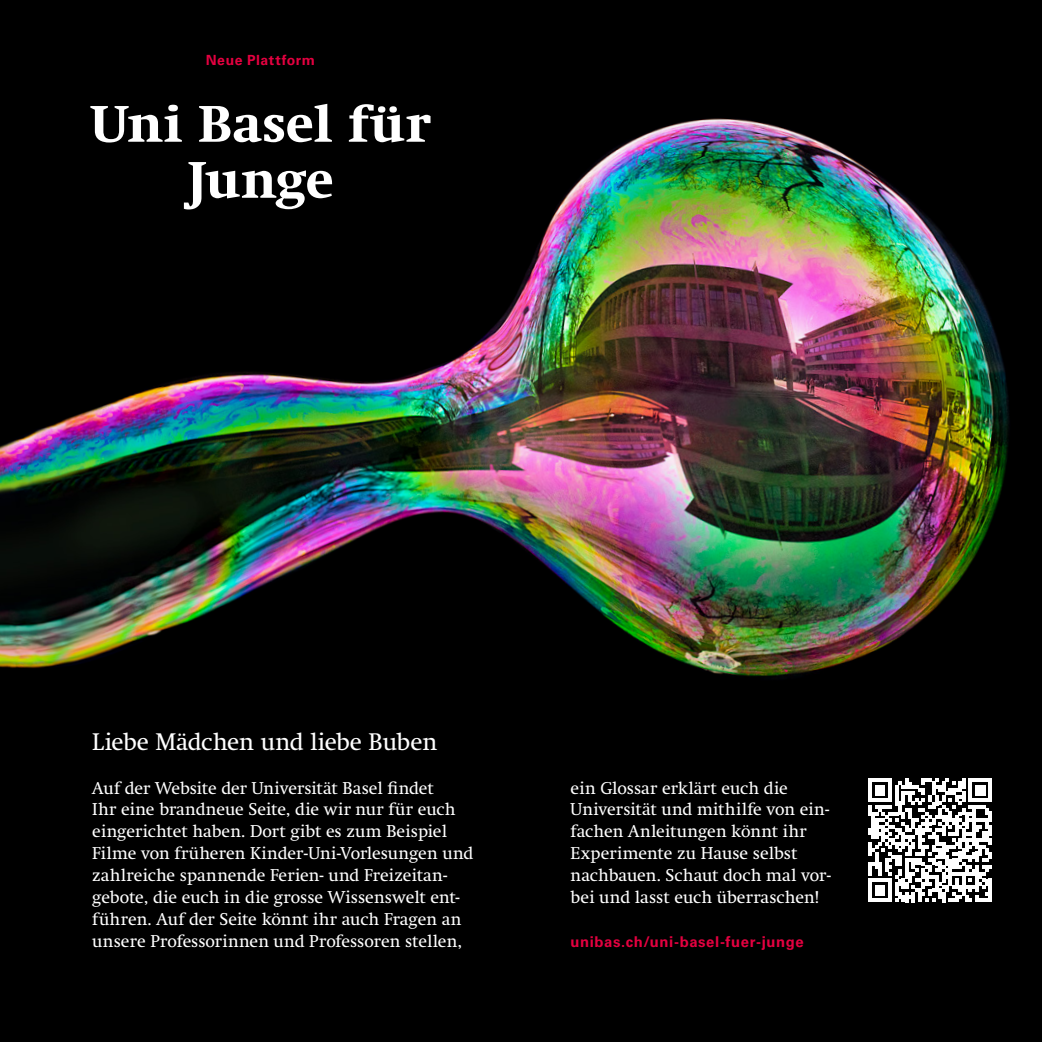
<style>
.page{position:relative;width:1042px;height:1042px;background:#000}
.page>*{position:absolute;margin:0;border:0;box-sizing:border-box;transform-origin:0 0}
.t1{font:700 52.5px/56px "Swift Neue LT Pro";letter-spacing:.005em;color:#fff;text-align:center}
.t2{font:24.5px "Swift Neue LT Pro";letter-spacing:-.005em;color:#fff}
.t3{font:17.5px/21.9px "Swift Neue LT Pro";letter-spacing:.005em;color:#fff}
.t4{font:700 14.88px "Univers LT Std";letter-spacing:.035em;color:#e40040}
.t5{font:700 14px "Univers LT Std";letter-spacing:.04em;color:#e40040}
</style>
<div class="page">
<img style="left:0;top:118px;width:1009px;height:558px">
<svg style="left:868px;top:778px;width:124px;height:124px"></svg>
<hr style="left:988px;top:878px;width:4px;height:24px;background:#fff">
<p class="t5" style="left:206px;top:52px;width:111px">Neue Plattform</p>
<h1 class="t1" style="left:91px;top:96px;width:340px">Uni Basel für<br>Junge</h1>
<h2 class="t2" style="left:92px;top:727px;width:346px">Liebe Mädchen und liebe Buben</h2>
<p class="t3" style="left:92px;top:776px;width:382px">Auf der Website der Universität Basel findet<br>Ihr eine brandneue Seite, die wir nur für euch eingerichtet haben. Dort gibt es zum Beispiel Filme von früheren Kinder-Uni-Vorlesungen und zahlreiche spannende Ferien- und Freizeitan&shy;gebote, die euch in die grosse Wissenswelt ent&shy;führen. Auf der Seite könnt ihr auch Fragen an unsere Professorinnen und Professoren stellen,</p>
<p class="t3" style="left:570px;top:776px;width:262px">ein Glossar erklärt euch die<br>Universität und mithilfe von ein&shy;fachen Anleitungen könnt ihr<br>Experimente zu Hause selbst nachbauen. Schaut doch mal vor&shy;bei und lasst euch überraschen!</p>
<p class="t4" style="left:570px;top:933px;width:234px">unibas.ch/uni-basel-fuer-junge</p>
</div>
